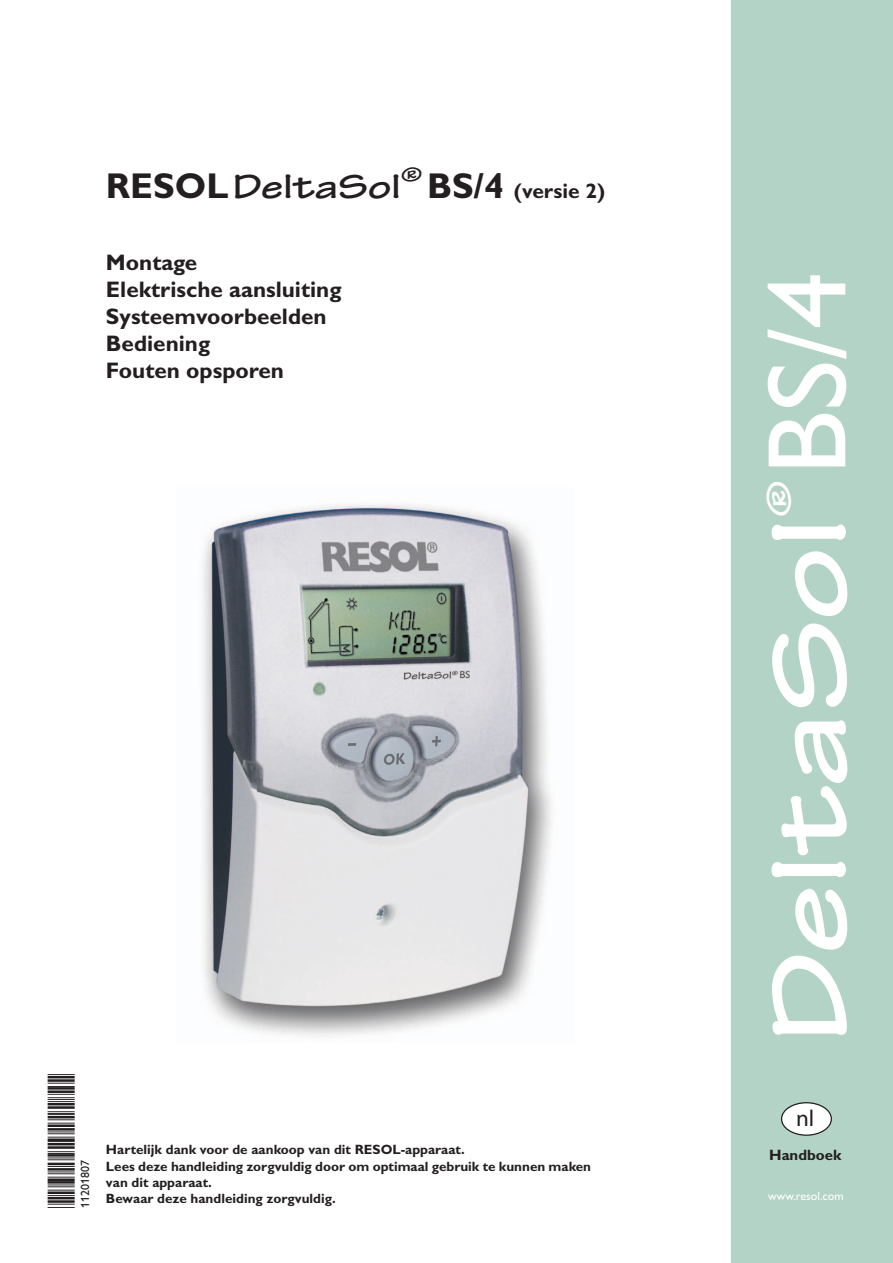
<style>
.page{position:relative;width:893px;height:1263px;background:#fff}
.page>*{position:absolute;margin:0;border:0;box-sizing:border-box;transform-origin:0 0}
.t1{font:112.5px "Tekton MM 503 850";color:#fff}
.t2{font:36px "Tekton MM 503 850";color:#231f20}
.t3{font:36px "Free 3 of 9 Extended";letter-spacing:-.01em;color:#231f20}
.t4{font:36px "Tekton MM 503 850";color:#fff}
.t5{font:22.95px "Myriad Pro";color:#231f20}
.t6{font:700 22.5px/27px "Gill Alt One";color:#231f20}
.t7{font:700 21px "Gill Alt One";color:#231f20}
.t8{font:21px "Tekton MM 503 850";color:#231f20}
.t9{font:700 15px "Gill Alt One";color:#231f20}
.t10{font:700 13.5px/16.2px "Gill Alt One";color:#231f20}
.t11{font:12px "Gill Alt One";color:#fff}
.t12{font:12px "Gill Alt One";color:#231f20}
.s1{font-family:"Gill Alt One";font-weight:700}
.s2{font-size:36px}
.s3{font-family:"Gill Alt One"}
</style>
<div class="page">
<div style="left:731px;top:0;width:162px;height:1263px;background:#b2d3c5"></div>
<img style="left:202px;top:504px;width:350px;height:532px">
<div style="left:782px;top:1103px;width:49px;height:32px;background:#fff;border-radius:50%"></div>
<div style="left:781px;top:1102px;width:51px;height:34px;border:1px solid #231f20;border-radius:50%"></div>
<h2 class="t2" style="left:106px;top:166px;width:296px"><span class="s1">RESOL</span>DeltaSol</h2>
<h3 class="t8" style="left:400px;top:162px;width:24px">®</h3>
<h3 class="t7" style="left:427px;top:178px;width:180px"><span class="s2">BS/4</span> (versie 2)</h3>
<h2 class="t3" style="left:41px;top:1208px;width:136px;rotate:-90deg">*11201807*</h2>
<p class="t12" style="left:78px;top:1208px;width:50px;rotate:-90deg">11201807</p>
<h3 class="t6" style="left:106px;top:249px;width:237px">Montage<br>Elektrische aansluiting<br>Systeemvoorbeelden<br>Bediening<br>Fouten opsporen</h3>
<h1 class="t1" style="left:746px;top:1042px;width:772px;rotate:-90deg">DeltaSol <span class="s3">BS/4</span></h1>
<h2 class="t4" style="left:758px;top:518px;width:40px;rotate:-90deg">®</h2>
<h3 class="t5" style="left:796px;top:1104px;width:20px">nl</h3>
<p class="t10" style="left:106px;top:1141px;width:487px">Hartelijk dank voor de aankoop van dit RESOL-apparaat.<br>Lees deze handleiding zorgvuldig door om optimaal gebruik te kunnen maken van dit apparaat.<br>Bewaar deze handleiding zorgvuldig.</p>
<p class="t9" style="left:769px;top:1146px;width:74px">Handboek</p>
<p class="t11" style="left:768px;top:1188px;width:77px">www.resol.com</p>
</div>
